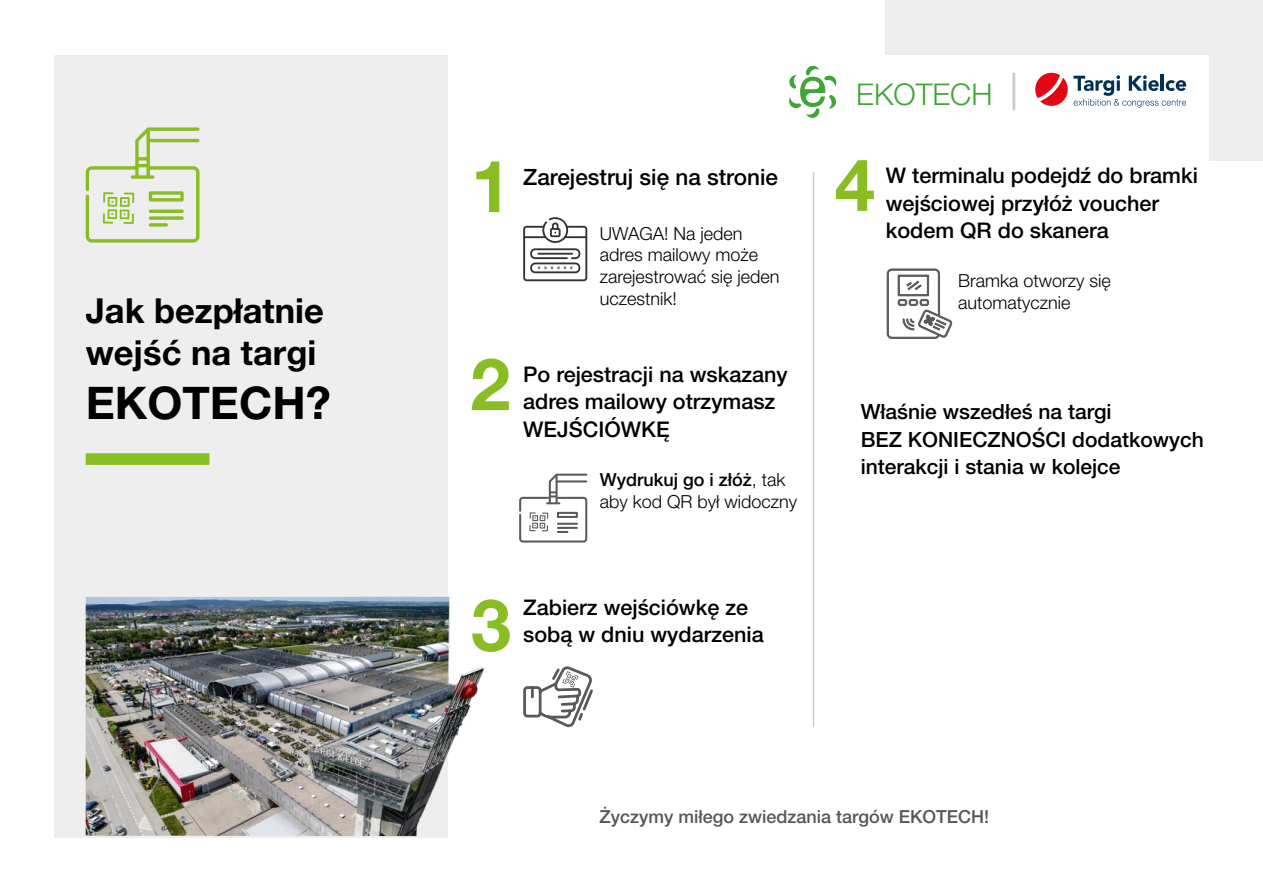
<style>
.page{position:relative;width:1263px;height:893px;background:#fff}
.page>*{position:absolute;margin:0;border:0;box-sizing:border-box;transform-origin:0 0}
.t1{font:700 72.3px "Helvetica Neue LT Pro";color:#89bd24}
.t2{font:700 45px "Helvetica Neue LT Pro";color:#000}
.t3{font:700 34.5px/41.4px "Helvetica Neue LT Pro";color:#000}
.t4{font:300 30px "Helvetica Neue LT Pro";color:#3fa535}
.t5{font:500 22.5px "Helvetica Neue LT Pro";color:#000}
.t6{font:500 21.6px/27.6px "Helvetica Neue LT Pro";color:#000}
.t7{font:500 21px/27.6px "Helvetica Neue LT Pro";color:#000}
.t8{font:300 18px/21.6px "Helvetica Neue LT Pro";color:#000}
.t9{font:500 18px "Helvetica Neue LT Pro";color:#575756}
.s1{font-weight:500}
</style>
<div class="page">
<div style="left:54px;top:55px;width:395px;height:783px;background:#eee"></div>
<div style="left:886px;top:0;width:377px;height:161px;background:#eee"></div>
<div style="left:449px;top:55px;width:760px;height:785px;background:#fff"></div>
<div style="left:86px;top:453px;width:123px;height:12px;background:#89bd24"></div>
<svg style="left:523px;top:217px;width:64px;height:64px"></svg>
<hr style="left:813px;top:172px;width:1px;height:555px;background:#000">
<hr style="left:1012px;top:73px;width:3px;height:37px;background:#000">
<svg style="left:1035px;top:72px;width:151px;height:36px"></svg>
<img style="left:86px;top:597px;width:273px;height:239px">
<img style="left:359px;top:597px;width:125px;height:241px">
<svg style="left:523px;top:666px;width:70px;height:62px"></svg>
<svg style="left:519px;top:474px;width:68px;height:69px"></svg>
<svg style="left:86px;top:127px;width:113px;height:116px"></svg>
<svg style="left:887px;top:269px;width:65px;height:70px"></svg>
<svg style="left:789px;top:65px;width:48px;height:53px"></svg>
<h3 class="t3" style="left:86px;top:289px;width:240px">Jak bezpłatnie wejść na targi</h3>
<h2 class="t2" style="left:86px;top:375px;width:247px">EKOTECH?</h2>
<h1 class="t1" style="left:471px;top:142px;width:42px">1</h1>
<p class="t5" style="left:523px;top:163px;width:256px">Zarejestruj się na stronie</p>
<p class="t8" style="left:600px;top:222px;width:181px">UWAGA! Na jeden adres mailowy może zarejestrować się jeden uczestnik!</p>
<h1 class="t1" style="left:470px;top:340px;width:42px">2</h1>
<p class="t6" style="left:523px;top:360px;width:266px">Po rejestracji na wskazany adres mailowy otrzymasz<br>WEJŚCIÓWKĘ</p>
<p class="t8" style="left:600px;top:469px;width:199px"><span class="s1">Wydrukuj go i złóż</span>, tak aby kod QR był widoczny</p>
<h1 class="t1" style="left:471px;top:581px;width:42px">3</h1>
<p class="t6" style="left:523px;top:593px;width:226px">Zabierz wejściówkę ze</p>
<p class="t6" style="left:523px;top:621px;width:242px">sobą w dniu wydarzenia</p>
<h3 class="t4" style="left:856px;top:76px;width:138px">EKOTECH</h3>
<h1 class="t1" style="left:835px;top:140px;width:42px">4</h1>
<p class="t6" style="left:886px;top:162px;width:314px">W terminalu podejdź do bramki wejściowej przyłóż voucher kodem QR do skanera</p>
<p class="t8" style="left:958px;top:270px;width:154px">Bramka otworzy się automatycznie</p>
<p class="t7" style="left:861px;top:397px;width:345px">Właśnie wszedłeś na targi<br>BEZ KONIECZNOŚCI dodatkowych interakcji i stania w kolejce</p>
<p class="t9" style="left:599px;top:805px;width:391px">Życzymy miłego zwiedzania targów EKOTECH!</p>
</div>
